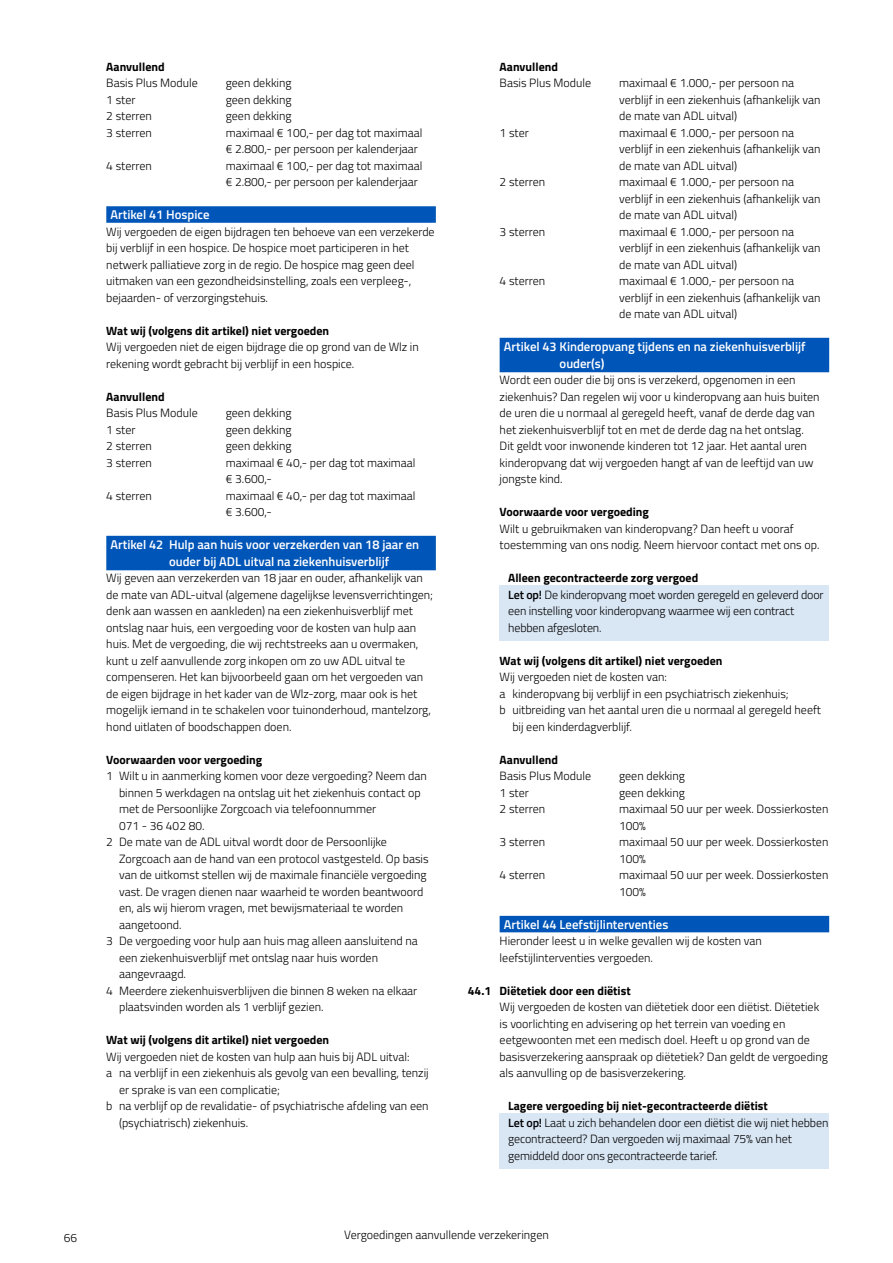
<style>
.page{position:relative;width:893px;height:1263px;background:#fff}
.page>*{position:absolute;margin:0;border:0;box-sizing:border-box;transform-origin:0 0}
.t1{font:600 12.75px/16.5px "Titillium Web";color:#fff}
.t2{font:300 12px/16.5px "Titillium Web";color:#000}
.t3{font:700 12px "Titillium Web";color:#000}
.s1{font-weight:700}
.s2{font-weight:600}
</style>
<div class="page">
<div style="left:106px;top:206px;width:330px;height:17px;background:#0055b8"></div>
<div style="left:106px;top:536px;width:330px;height:34px;background:#0055b8"></div>
<div style="left:500px;top:338px;width:329px;height:34px;background:#0055b8"></div>
<div style="left:500px;top:585px;width:329px;height:55px;background:#d9e6f4"></div>
<div style="left:500px;top:916px;width:329px;height:16px;background:#0055b8"></div>
<div style="left:500px;top:1113px;width:329px;height:55px;background:#d9e6f4"></div>
<p class="t3" style="left:106px;top:57px;width:60px">Aanvullend</p>
<p class="t2" style="left:106px;top:74px;width:93px">Basis Plus Module</p>
<p class="t2" style="left:226px;top:74px;width:67px">geen dekking</p>
<p class="t2" style="left:106px;top:90px;width:31px">1 ster</p>
<p class="t2" style="left:226px;top:90px;width:67px">geen dekking</p>
<p class="t2" style="left:106px;top:107px;width:47px">2 sterren</p>
<p class="t2" style="left:226px;top:107px;width:67px">geen dekking</p>
<p class="t2" style="left:106px;top:123px;width:47px">3 sterren</p>
<p class="t2" style="left:226px;top:123px;width:198px">maximaal € 100,- per dag tot maximaal € 2.800,- per persoon per kalenderjaar</p>
<p class="t2" style="left:106px;top:156px;width:47px">4 sterren</p>
<p class="t2" style="left:226px;top:156px;width:198px">maximaal € 100,- per dag tot maximaal € 2.800,- per persoon per kalenderjaar</p>
<p class="t1" style="left:111px;top:206px;width:100px">Artikel 41 Hospice</p>
<p class="t2" style="left:106px;top:222px;width:330px">Wij vergoeden de eigen bijdragen ten behoeve van een verzekerde bij verblijf in een hospice. De hospice moet participeren in het netwerk palliatieve zorg in de regio. De hospice mag geen deel uitmaken van een gezondheidsinstelling, zoals een verpleeg-, bejaarden- of verzorgingstehuis.</p>
<p class="t3" style="left:106px;top:321px;width:224px">Wat wij (volgens dit artikel) niet vergoeden</p>
<p class="t2" style="left:106px;top:338px;width:314px">Wij vergoeden niet de eigen bijdrage die op grond van de Wlz in rekening wordt gebracht bij verblijf in een hospice.</p>
<p class="t3" style="left:106px;top:387px;width:60px">Aanvullend</p>
<p class="t2" style="left:106px;top:404px;width:93px">Basis Plus Module</p>
<p class="t2" style="left:226px;top:404px;width:67px">geen dekking</p>
<p class="t2" style="left:106px;top:420px;width:31px">1 ster</p>
<p class="t2" style="left:226px;top:420px;width:67px">geen dekking</p>
<p class="t2" style="left:106px;top:437px;width:47px">2 sterren</p>
<p class="t2" style="left:226px;top:437px;width:67px">geen dekking</p>
<p class="t2" style="left:106px;top:453px;width:47px">3 sterren</p>
<p class="t2" style="left:226px;top:453px;width:191px">maximaal € 40,- per dag tot maximaal € 3.600,-</p>
<p class="t2" style="left:106px;top:486px;width:47px">4 sterren</p>
<p class="t2" style="left:226px;top:486px;width:191px">maximaal € 40,- per dag tot maximaal € 3.600,-</p>
<p class="t1" style="left:169px;top:536px;width:252px;text-indent:-58px">Artikel 42 Hulp aan huis voor verzekerden van 18 jaar en ouder bij ADL uitval na ziekenhuisverblijf</p>
<p class="t2" style="left:106px;top:569px;width:328px">Wij geven aan verzekerden van 18 jaar en ouder, afhankelijk van de mate van ADL-uitval (algemene dagelijkse levensverrichtingen; denk aan wassen en aankleden) na een ziekenhuisverblijf met ontslag naar huis, een vergoeding voor de kosten van hulp aan huis. Met de vergoeding, die wij rechtstreeks aan u overmaken, kunt u zelf aanvullende zorg inkopen om zo uw ADL uitval te compenseren. Het kan bijvoorbeeld gaan om het vergoeden van de eigen bijdrage in het kader van de Wlz-zorg, maar ook is het mogelijk iemand in te schakelen voor tuinonderhoud, mantelzorg, hond uitlaten of boodschappen doen.</p>
<p class="t3" style="left:106px;top:750px;width:157px">Voorwaarden voor vergoeding</p>
<p class="t2" style="left:106px;top:767px;width:322px">1 Wilt u in aanmerking komen voor deze vergoeding? Neem dan</p>
<p class="t2" style="left:119px;top:783px;width:303px">binnen 5 werkdagen na ontslag uit het ziekenhuis contact op</p>
<p class="t2" style="left:119px;top:800px;width:259px">met de Persoonlijke Zorgcoach via telefoonnummer</p>
<p class="t2" style="left:119px;top:816px;width:87px">071 - 36 402 80.</p>
<p class="t2" style="left:106px;top:833px;width:282px">2 De mate van de ADL uitval wordt door de Persoonlijke</p>
<p class="t2" style="left:119px;top:849px;width:311px">Zorgcoach aan de hand van een protocol vastgesteld. Op basis</p>
<p class="t2" style="left:119px;top:866px;width:309px">van de uitkomst stellen wij de maximale financiële vergoeding</p>
<p class="t2" style="left:119px;top:882px;width:306px">vast. De vragen dienen naar waarheid te worden beantwoord</p>
<p class="t2" style="left:119px;top:899px;width:286px">en, als wij hierom vragen, met bewijsmateriaal te worden</p>
<p class="t2" style="left:119px;top:915px;width:64px">aangetoond.</p>
<p class="t2" style="left:106px;top:932px;width:313px">3 De vergoeding voor hulp aan huis mag alleen aansluitend na</p>
<p class="t2" style="left:119px;top:948px;width:260px">een ziekenhuisverblijf met ontslag naar huis worden</p>
<p class="t2" style="left:119px;top:965px;width:69px">aangevraagd.</p>
<p class="t2" style="left:106px;top:981px;width:313px">4 Meerdere ziekenhuisverblijven die binnen 8 weken na elkaar</p>
<p class="t2" style="left:119px;top:998px;width:206px">plaatsvinden worden als 1 verblijf gezien.</p>
<p class="t3" style="left:106px;top:1031px;width:224px">Wat wij (volgens dit artikel) niet vergoeden</p>
<p class="t2" style="left:106px;top:1047px;width:305px">Wij vergoeden niet de kosten van hulp aan huis bij ADL uitval:</p>
<p class="t2" style="left:106px;top:1064px;width:324px">a na verblijf in een ziekenhuis als gevolg van een bevalling, tenzij</p>
<p class="t2" style="left:119px;top:1080px;width:163px">er sprake is van een complicatie;</p>
<p class="t2" style="left:106px;top:1097px;width:324px">b na verblijf op de revalidatie- of psychiatrische afdeling van een</p>
<p class="t2" style="left:119px;top:1113px;width:131px">(psychiatrisch) ziekenhuis.</p>
<p class="t3" style="left:500px;top:57px;width:60px">Aanvullend</p>
<p class="t2" style="left:500px;top:74px;width:93px">Basis Plus Module</p>
<p class="t2" style="left:619px;top:74px;width:203px">maximaal € 1.000,- per persoon na verblijf in een ziekenhuis (afhankelijk van de mate van ADL uitval)</p>
<p class="t2" style="left:500px;top:123px;width:31px">1 ster</p>
<p class="t2" style="left:619px;top:123px;width:203px">maximaal € 1.000,- per persoon na verblijf in een ziekenhuis (afhankelijk van de mate van ADL uitval)</p>
<p class="t2" style="left:500px;top:173px;width:47px">2 sterren</p>
<p class="t2" style="left:619px;top:173px;width:203px">maximaal € 1.000,- per persoon na verblijf in een ziekenhuis (afhankelijk van de mate van ADL uitval)</p>
<p class="t2" style="left:500px;top:222px;width:47px">3 sterren</p>
<p class="t2" style="left:619px;top:222px;width:203px">maximaal € 1.000,- per persoon na verblijf in een ziekenhuis (afhankelijk van de mate van ADL uitval)</p>
<p class="t2" style="left:500px;top:272px;width:47px">4 sterren</p>
<p class="t2" style="left:619px;top:272px;width:203px">maximaal € 1.000,- per persoon na verblijf in een ziekenhuis (afhankelijk van de mate van ADL uitval)</p>
<p class="t1" style="left:560px;top:338px;width:248px;text-indent:-56px">Artikel 43 Kinderopvang tijdens en na ziekenhuisverblijf ouder(s)</p>
<p class="t2" style="left:500px;top:371px;width:321px">Wordt een ouder die bij ons is verzekerd, opgenomen in een ziekenhuis? Dan regelen wij voor u kinderopvang aan huis buiten de uren die u normaal al geregeld heeft, vanaf de derde dag van het ziekenhuisverblijf tot en met de derde dag na het ontslag.<br>Dit geldt voor inwonende kinderen tot 12 jaar. Het aantal uren kinderopvang dat wij vergoeden hangt af van de leeftijd van uw jongste kind.</p>
<p class="t3" style="left:500px;top:503px;width:151px">Voorwaarde voor vergoeding</p>
<p class="t2" style="left:500px;top:519px;width:321px">Wilt u gebruikmaken van kinderopvang? Dan heeft u vooraf toestemming van ons nodig. Neem hiervoor contact met ons op.</p>
<p class="t2" style="left:508px;top:569px;width:317px"><span class="s1">Alleen gecontracteerde zorg vergoed<br></span><span class="s2">Let op!</span> De kinderopvang moet worden geregeld en geleverd door een instelling voor kinderopvang waarmee wij een contract hebben afgesloten.</p>
<p class="t3" style="left:500px;top:651px;width:224px">Wat wij (volgens dit artikel) niet vergoeden</p>
<p class="t2" style="left:500px;top:668px;width:169px">Wij vergoeden niet de kosten van:</p>
<p class="t2" style="left:500px;top:684px;width:291px">a kinderopvang bij verblijf in een psychiatrisch ziekenhuis;</p>
<p class="t2" style="left:500px;top:701px;width:323px">b uitbreiding van het aantal uren die u normaal al geregeld heeft</p>
<p class="t2" style="left:512px;top:717px;width:121px">bij een kinderdagverblijf.</p>
<p class="t3" style="left:500px;top:750px;width:60px">Aanvullend</p>
<p class="t2" style="left:500px;top:767px;width:93px">Basis Plus Module</p>
<p class="t2" style="left:619px;top:767px;width:67px">geen dekking</p>
<p class="t2" style="left:500px;top:783px;width:31px">1 ster</p>
<p class="t2" style="left:619px;top:783px;width:67px">geen dekking</p>
<p class="t2" style="left:500px;top:800px;width:47px">2 sterren</p>
<p class="t2" style="left:619px;top:800px;width:211px">maximaal 50 uur per week. Dossierkosten<br>100%</p>
<p class="t2" style="left:500px;top:833px;width:47px">3 sterren</p>
<p class="t2" style="left:619px;top:833px;width:211px">maximaal 50 uur per week. Dossierkosten<br>100%</p>
<p class="t2" style="left:500px;top:866px;width:47px">4 sterren</p>
<p class="t2" style="left:619px;top:866px;width:211px">maximaal 50 uur per week. Dossierkosten<br>100%</p>
<p class="t1" style="left:504px;top:915px;width:166px">Artikel 44 Leefstijlinterventies</p>
<p class="t2" style="left:500px;top:932px;width:264px">Hieronder leest u in welke gevallen wij de kosten van leefstijlinterventies vergoeden.</p>
<p class="t3" style="left:468px;top:981px;width:164px">44.1 Diëtetiek door een diëtist</p>
<p class="t2" style="left:500px;top:998px;width:330px">Wij vergoeden de kosten van diëtetiek door een diëtist. Diëtetiek is voorlichting en advisering op het terrein van voeding en eetgewoonten met een medisch doel. Heeft u op grond van de basisverzekering aanspraak op diëtetiek? Dan geldt de vergoeding als aanvulling op de basisverzekering.</p>
<p class="t2" style="left:508px;top:1097px;width:322px"><span class="s1">Lagere vergoeding bij niet-gecontracteerde diëtist<br></span><span class="s2">Let op!</span> Laat u zich behandelen door een diëtist die wij niet hebben gecontracteerd? Dan vergoeden wij maximaal 75% van het gemiddeld door ons gecontracteerde tarief.</p>
<p class="t2" style="left:64px;top:1229px;width:15px">66</p>
<p class="t2" style="left:344px;top:1226px;width:206px">Vergoedingen aanvullende verzekeringen</p>
</div>
